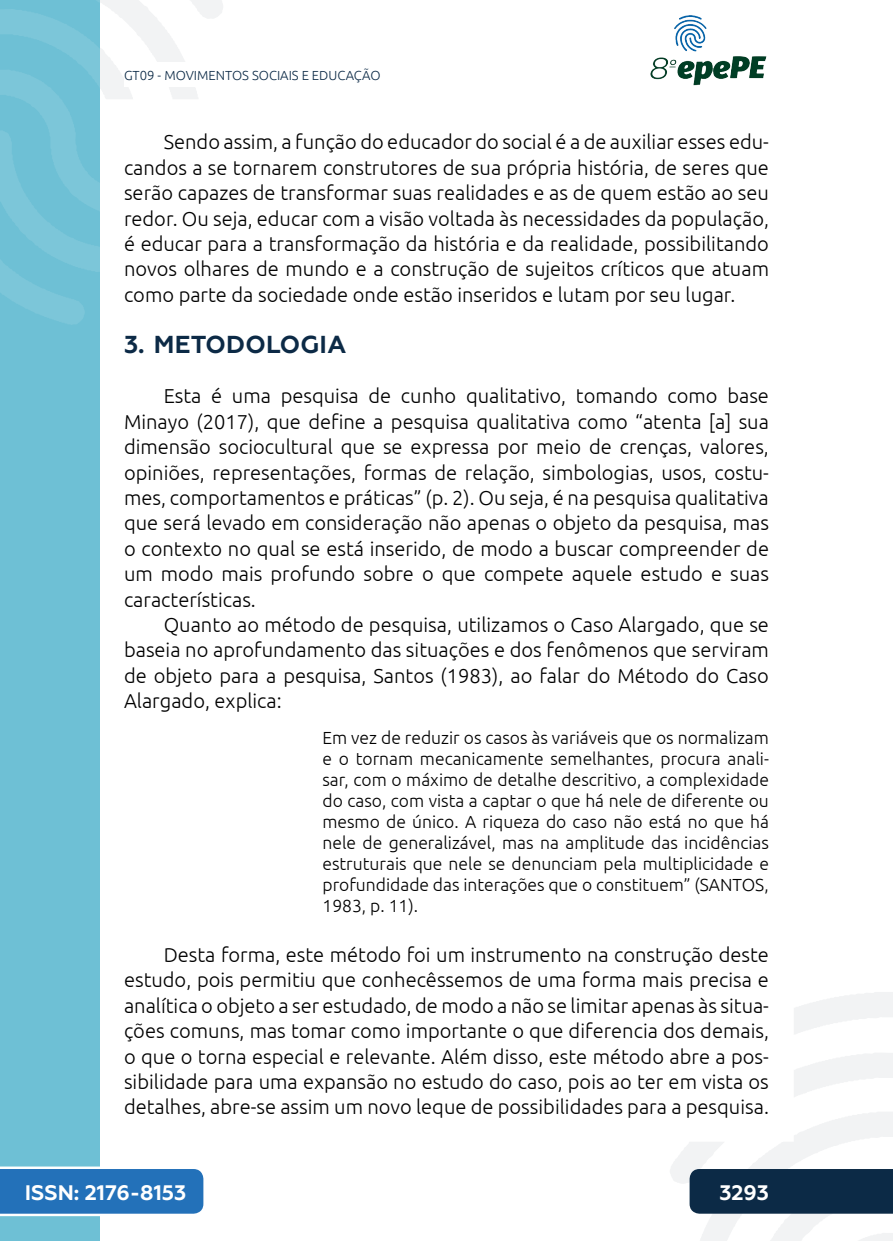
<style>
.page{position:relative;width:893px;height:1241px;background:#fff}
.page>*{position:absolute;margin:0;border:0;box-sizing:border-box;transform-origin:0 0}
._3_SUBTÍTULO{font:700 24.5px "Geometria";letter-spacing:.01em;color:#0c2a46}
.t1{font:700 21px "Geometria";color:#fff}
._5_CORPO{font:300 20.12px/25.4px "Ubuntu";color:#000;text-align:justify}
._8_CITACAO{font:300 17.5px/21px "Ubuntu";color:#000;text-align:justify}
.t2{font:300 13.12px "Ubuntu";color:#0c2a46}
</style>
<div class="page">
<svg style="left:670px;top:992px;width:223px;height:248px"></svg>
<svg style="left:99px;top:0;width:124px;height:324px"></svg>
<img style="left:650px;top:15px;width:117px;height:71px">
<div style="left:0;top:0;width:99px;height:1240px;background:#6ec0d5"></div>
<svg style="left:0;top:0;width:99px;height:325px"></svg>
<svg style="left:0;top:1166px;width:203px;height:49px;background:#367dbf"></svg>
<div style="left:690px;top:1168px;width:203px;height:45px;background:#0c2a46"></div>
<div style="left:124px;top:62px;width:516px;height:25px;background:#fff"></div>
<p class="t2" style="left:124px;top:67px;width:258px">GT09 - MOVIMENTOS SOCIAIS E EDUCAÇÃO</p>
<p class="_5_CORPO" style="left:124px;top:129px;width:646px;text-indent:40px">Sendo assim, a função do educador do social é a de auxiliar esses edu&shy;candos a se tornarem construtores de sua própria história, de seres que serão capazes de transformar suas realidades e as de quem estão ao seu redor. Ou seja, educar com a visão voltada às necessidades da população, é educar para a transformação da história e da realidade, possibilitando novos olhares de mundo e a construção de sujeitos críticos que atuam como parte da sociedade onde estão inseridos e lutam por seu lugar.</p>
<p class="_3_SUBTÍTULO" style="left:124px;top:329px;width:224px">3. METODOLOGIA</p>
<p class="_5_CORPO" style="left:124px;top:383px;width:646px;text-indent:40px">Esta é uma pesquisa de cunho qualitativo, tomando como base Minayo (2017), que define a pesquisa qualitativa como “atenta [a] sua dimensão sociocultural que se expressa por meio de crenças, valores, opiniões, representações, formas de relação, simbologias, usos, costu&shy;mes, comportamentos e práticas” (p. 2). Ou seja, é na pesquisa qualitativa que será levado em consideração não apenas o objeto da pesquisa, mas o contexto no qual se está inserido, de modo a buscar compreender de um modo mais profundo sobre o que compete aquele estudo e suas características.</p>
<p class="_5_CORPO" style="left:124px;top:611px;width:646px;text-indent:40px">Quanto ao método de pesquisa, utilizamos o Caso Alargado, que se baseia no aprofundamento das situações e dos fenômenos que serviram de objeto para a pesquisa, Santos (1983), ao falar do Método do Caso Alargado, explica:</p>
<p class="_8_CITACAO" style="left:322px;top:726px;width:448px">Em vez de reduzir os casos às variáveis que os normalizam e o tornam mecanicamente semelhantes, procura anali&shy;sar, com o máximo de detalhe descritivo, a complexidade do caso, com vista a captar o que há nele de diferente ou mesmo de único. A riqueza do caso não está no que há nele de generalizável, mas na amplitude das incidências estruturais que nele se denunciam pela multiplicidade e profundidade das interações que o constituem” (SANTOS, 1983, p. 11).</p>
<p class="_5_CORPO" style="left:124px;top:941px;width:646px;text-indent:40px">Desta forma, este método foi um instrumento na construção deste estudo, pois permitiu que conhecêssemos de uma forma mais precisa e analítica o objeto a ser estudado, de modo a não se limitar apenas às situa&shy;ções comuns, mas tomar como importante o que diferencia dos demais, o que o torna especial e relevante. Além disso, este método abre a pos&shy;sibilidade para uma expansão no estudo do caso, pois ao ter em vista os detalhes, abre-se assim um novo leque de possibilidades para a pesquisa.</p>
<p class="t1" style="left:25px;top:1179px;width:163px">ISSN: 2176-8153</p>
<p class="t1" style="left:719px;top:1179px;width:51px">3293</p>
</div>
